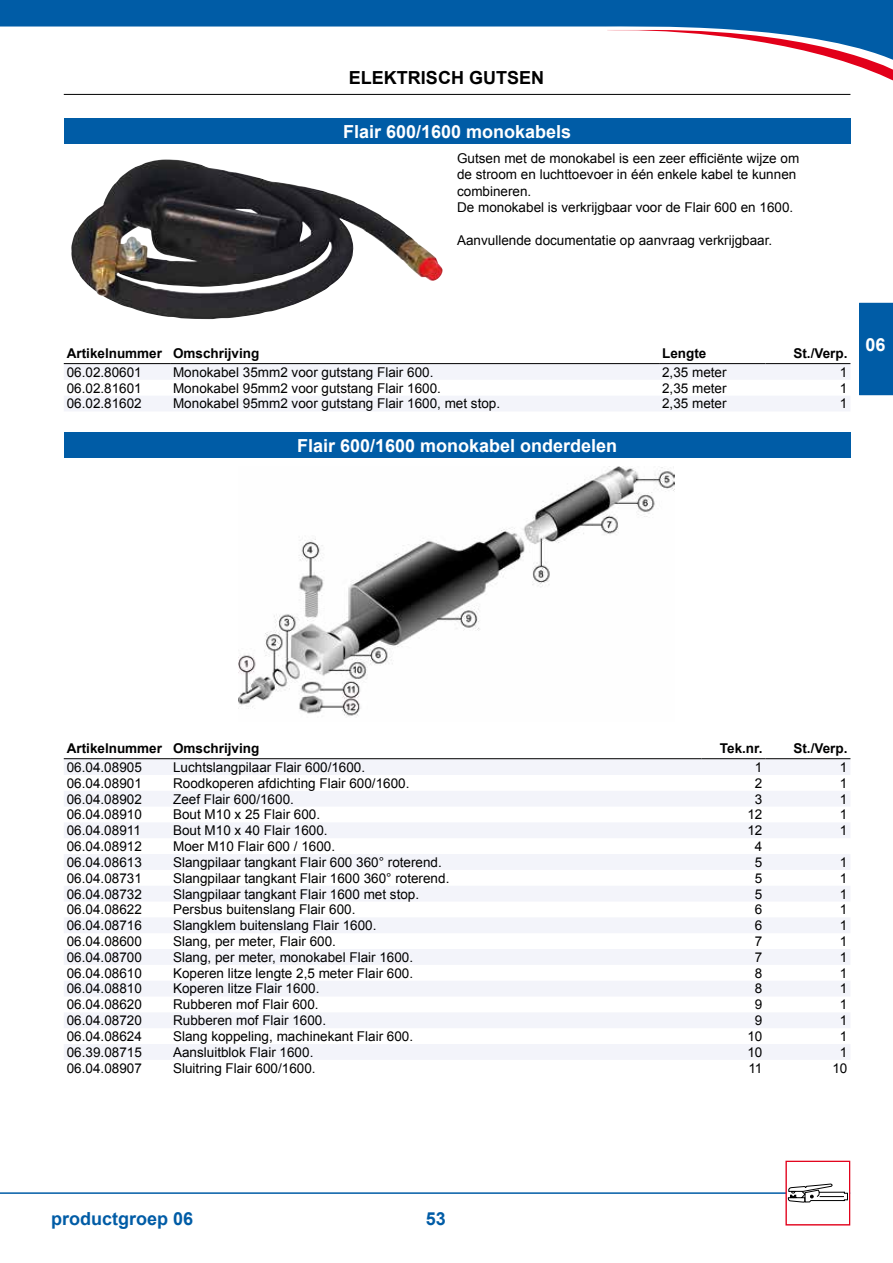
<style>
.page{position:relative;width:893px;height:1263px;background:#fff}
.page>*{position:absolute;margin:0;border:0;box-sizing:border-box;transform-origin:0 0}
.t1{font:700 18px "Arial";color:#fff}
.t2{font:700 18px "Arial";color:#000}
.t3{font:700 18px "Arial";color:#005ca6}
.t4{font:13.5px/16.5px "Arial";color:#000}
.t5{font:700 13.5px "Arial";color:#000}
</style>
<div class="page">
<hr style="left:64px;top:94px;width:786px;height:1px;background:#000">
<div style="left:859px;top:303px;width:34px;height:92px;background:#005ca6"></div>
<hr style="left:0;top:1192px;width:850px;height:2px;background:#005ca6">
<svg style="left:788px;top:1184px;width:60px;height:19px"></svg>
<div style="left:786px;top:1161px;width:64px;height:64px;border:1px solid #e2001a"></div>
<svg style="left:1px;top:0;width:892px;height:30px;background:#176aae"></svg>
<svg style="left:607px;top:30px;width:286px;height:51px"></svg>
<svg style="left:0;top:0;width:1px;height:27px"></svg>
<div style="left:64px;top:119px;width:786px;height:25px;background:#005ca6"></div>
<img style="left:71px;top:159px;width:372px;height:160px">
<svg style="left:64px;top:364px;width:786px;height:47px"></svg>
<hr style="left:64px;top:363px;width:106px;height:1px;background:#000">
<hr style="left:170px;top:363px;width:489px;height:1px;background:#000">
<hr style="left:659px;top:363px;width:106px;height:1px;background:#000">
<hr style="left:765px;top:363px;width:85px;height:1px;background:#000">
<div style="left:64px;top:433px;width:786px;height:25px;background:#005ca6"></div>
<img style="left:239px;top:467px;width:436px;height:250px">
<svg style="left:64px;top:759px;width:786px;height:301px;fill:#f3f4fa"></svg>
<hr style="left:64px;top:758px;width:106px;height:1px;background:#000">
<hr style="left:170px;top:758px;width:532px;height:1px;background:#000">
<hr style="left:702px;top:758px;width:63px;height:1px;background:#000">
<hr style="left:765px;top:758px;width:85px;height:1px;background:#000">
<h1 class="t2" style="left:349px;top:66px;width:197px">Elektrisch gutsen</h1>
<h1 class="t1" style="left:343px;top:119px;width:230px">Flair 600/1600 monokabels</h1>
<p class="t4" style="left:457px;top:150px;width:344px">Gutsen met de monokabel is een zeer efficiënte wijze om de stroom en luchttoevoer in één enkele kabel te kunnen combineren.<br>De monokabel is verkrijgbaar voor de Flair 600 en 1600.</p>
<p class="t4" style="left:457px;top:232px;width:317px">Aanvullende documentatie op aanvraag verkrijgbaar.</p>
<p class="t5" style="left:67px;top:344px;width:194px">Artikelnummer Omschrijving</p>
<p class="t5" style="left:662px;top:344px;width:46px">Lengte</p>
<p class="t5" style="left:793px;top:344px;width:56px">St./Verp.</p>
<p class="t4" style="left:67px;top:364px;width:77px">06.02.80601</p>
<p class="t4" style="left:173px;top:364px;width:262px">Monokabel 35mm2 voor gutstang Flair 600.</p>
<p class="t4" style="left:662px;top:364px;width:66px">2,35 meter</p>
<p class="t4" style="left:840px;top:364px;width:9px">1</p>
<p class="t4" style="left:67px;top:380px;width:77px">06.02.81601</p>
<p class="t4" style="left:173px;top:380px;width:269px">Monokabel 95mm2 voor gutstang Flair 1600.</p>
<p class="t4" style="left:662px;top:380px;width:66px">2,35 meter</p>
<p class="t4" style="left:840px;top:380px;width:9px">1</p>
<p class="t4" style="left:67px;top:396px;width:77px">06.02.81602</p>
<p class="t4" style="left:173px;top:396px;width:329px">Monokabel 95mm2 voor gutstang Flair 1600, met stop.</p>
<p class="t4" style="left:662px;top:396px;width:66px">2,35 meter</p>
<p class="t4" style="left:840px;top:396px;width:9px">1</p>
<h1 class="t1" style="left:297px;top:433px;width:322px">Flair 600/1600 monokabel onderdelen</h1>
<h1 class="t1" style="left:866px;top:333px;width:22px">06</h1>
<p class="t5" style="left:67px;top:739px;width:194px">Artikelnummer Omschrijving</p>
<p class="t5" style="left:720px;top:739px;width:44px">Tek.nr.</p>
<p class="t5" style="left:793px;top:739px;width:56px">St./Verp.</p>
<p class="t4" style="left:67px;top:759px;width:77px">06.04.08905</p>
<p class="t4" style="left:173px;top:759px;width:194px">Luchtslangpilaar Flair 600/1600.</p>
<p class="t4" style="left:755px;top:759px;width:9px">1</p>
<p class="t4" style="left:840px;top:759px;width:9px">1</p>
<p class="t4" style="left:67px;top:775px;width:77px">06.04.08901</p>
<p class="t4" style="left:173px;top:775px;width:238px">Roodkoperen afdichting Flair 600/1600.</p>
<p class="t4" style="left:755px;top:775px;width:9px">2</p>
<p class="t4" style="left:840px;top:775px;width:9px">1</p>
<p class="t4" style="left:67px;top:791px;width:77px">06.04.08902</p>
<p class="t4" style="left:173px;top:791px;width:122px">Zeef Flair 600/1600.</p>
<p class="t4" style="left:755px;top:791px;width:9px">3</p>
<p class="t4" style="left:840px;top:791px;width:9px">1</p>
<p class="t4" style="left:67px;top:806px;width:77px">06.04.08910</p>
<p class="t4" style="left:173px;top:806px;width:149px">Bout M10 x 25 Flair 600.</p>
<p class="t4" style="left:747px;top:806px;width:17px">12</p>
<p class="t4" style="left:840px;top:806px;width:9px">1</p>
<p class="t4" style="left:67px;top:822px;width:76px">06.04.08911</p>
<p class="t4" style="left:173px;top:822px;width:156px">Bout M10 x 40 Flair 1600.</p>
<p class="t4" style="left:747px;top:822px;width:17px">12</p>
<p class="t4" style="left:840px;top:822px;width:9px">1</p>
<p class="t4" style="left:67px;top:838px;width:77px">06.04.08912</p>
<p class="t4" style="left:173px;top:838px;width:164px">Moer M10 Flair 600 / 1600.</p>
<p class="t4" style="left:755px;top:838px;width:9px">4</p>
<p class="t4" style="left:67px;top:854px;width:77px">06.04.08613</p>
<p class="t4" style="left:173px;top:854px;width:270px">Slangpilaar tangkant Flair 600 360° roterend.</p>
<p class="t4" style="left:755px;top:854px;width:9px">5</p>
<p class="t4" style="left:840px;top:854px;width:9px">1</p>
<p class="t4" style="left:67px;top:870px;width:77px">06.04.08731</p>
<p class="t4" style="left:173px;top:870px;width:278px">Slangpilaar tangkant Flair 1600 360° roterend.</p>
<p class="t4" style="left:755px;top:870px;width:9px">5</p>
<p class="t4" style="left:840px;top:870px;width:9px">1</p>
<p class="t4" style="left:67px;top:886px;width:77px">06.04.08732</p>
<p class="t4" style="left:173px;top:886px;width:248px">Slangpilaar tangkant Flair 1600 met stop.</p>
<p class="t4" style="left:755px;top:886px;width:9px">5</p>
<p class="t4" style="left:840px;top:886px;width:9px">1</p>
<p class="t4" style="left:67px;top:901px;width:77px">06.04.08622</p>
<p class="t4" style="left:173px;top:901px;width:184px">Persbus buitenslang Flair 600.</p>
<p class="t4" style="left:755px;top:901px;width:9px">6</p>
<p class="t4" style="left:840px;top:901px;width:9px">1</p>
<p class="t4" style="left:67px;top:917px;width:77px">06.04.08716</p>
<p class="t4" style="left:173px;top:917px;width:205px">Slangklem buitenslang Flair 1600.</p>
<p class="t4" style="left:755px;top:917px;width:9px">6</p>
<p class="t4" style="left:840px;top:917px;width:9px">1</p>
<p class="t4" style="left:67px;top:933px;width:77px">06.04.08600</p>
<p class="t4" style="left:173px;top:933px;width:164px">Slang, per meter, Flair 600.</p>
<p class="t4" style="left:755px;top:933px;width:9px">7</p>
<p class="t4" style="left:840px;top:933px;width:9px">1</p>
<p class="t4" style="left:67px;top:949px;width:77px">06.04.08700</p>
<p class="t4" style="left:173px;top:949px;width:242px">Slang, per meter, monokabel Flair 1600.</p>
<p class="t4" style="left:755px;top:949px;width:9px">7</p>
<p class="t4" style="left:840px;top:949px;width:9px">1</p>
<p class="t4" style="left:67px;top:965px;width:77px">06.04.08610</p>
<p class="t4" style="left:173px;top:965px;width:242px">Koperen litze lengte 2,5 meter Flair 600.</p>
<p class="t4" style="left:755px;top:965px;width:9px">8</p>
<p class="t4" style="left:840px;top:965px;width:9px">1</p>
<p class="t4" style="left:67px;top:980px;width:77px">06.04.08810</p>
<p class="t4" style="left:173px;top:980px;width:148px">Koperen litze Flair 1600.</p>
<p class="t4" style="left:755px;top:980px;width:9px">8</p>
<p class="t4" style="left:840px;top:980px;width:9px">1</p>
<p class="t4" style="left:67px;top:996px;width:77px">06.04.08620</p>
<p class="t4" style="left:173px;top:996px;width:147px">Rubberen mof Flair 600.</p>
<p class="t4" style="left:755px;top:996px;width:9px">9</p>
<p class="t4" style="left:840px;top:996px;width:9px">1</p>
<p class="t4" style="left:67px;top:1012px;width:77px">06.04.08720</p>
<p class="t4" style="left:173px;top:1012px;width:155px">Rubberen mof Flair 1600.</p>
<p class="t4" style="left:755px;top:1012px;width:9px">9</p>
<p class="t4" style="left:840px;top:1012px;width:9px">1</p>
<p class="t4" style="left:67px;top:1028px;width:77px">06.04.08624</p>
<p class="t4" style="left:173px;top:1028px;width:242px">Slang koppeling, machinekant Flair 600.</p>
<p class="t4" style="left:747px;top:1028px;width:17px">10</p>
<p class="t4" style="left:840px;top:1028px;width:9px">1</p>
<p class="t4" style="left:67px;top:1044px;width:77px">06.39.08715</p>
<p class="t4" style="left:173px;top:1044px;width:142px">Aansluitblok Flair 1600.</p>
<p class="t4" style="left:747px;top:1044px;width:17px">10</p>
<p class="t4" style="left:840px;top:1044px;width:9px">1</p>
<p class="t4" style="left:67px;top:1060px;width:77px">06.04.08907</p>
<p class="t4" style="left:173px;top:1060px;width:144px">Sluitring Flair 600/1600.</p>
<p class="t4" style="left:748px;top:1060px;width:16px">11</p>
<p class="t4" style="left:832px;top:1060px;width:17px">10</p>
<h1 class="t3" style="left:51px;top:1206px;width:144px">productgroep 06</h1>
<h1 class="t3" style="left:426px;top:1207px;width:22px">53</h1>
</div>
